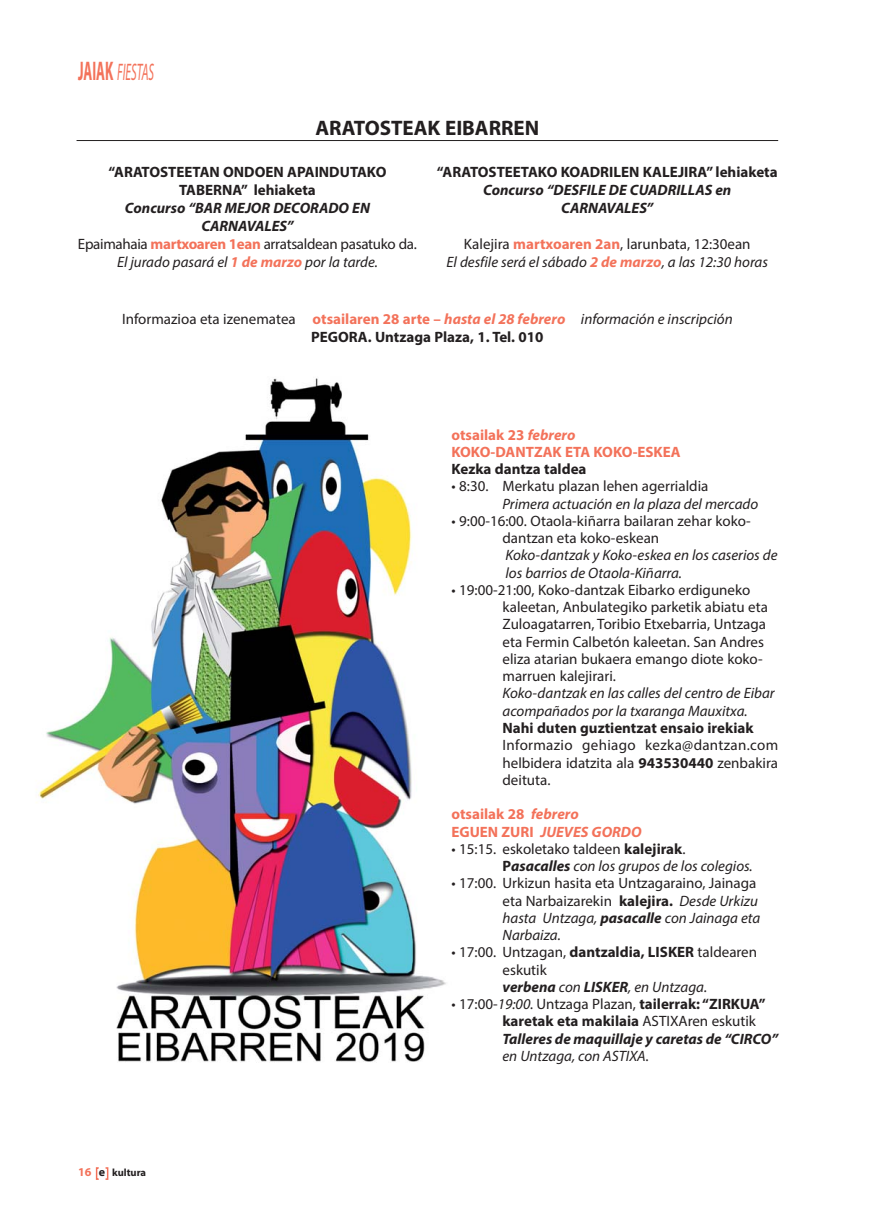
<style>
.page{position:relative;width:876px;height:1217px;background:#fff}
.page>*{position:absolute;margin:0;border:0;box-sizing:border-box;transform-origin:0 0}
.t1{font:italic 24px "Myriad Pro";color:#f3725a;scale:.5 1}
.t2{font:700 21px "Myriad Pro";color:#231f20}
.t3{font:15px/17.2px "Myriad Pro";color:#231f20}
.t4{font:italic 15px/17.2px "Myriad Pro";color:#231f20}
.t5{font:700 15px/18px "Myriad Pro";color:#231f20;text-align:center}
.t6{font:italic 700 15px/18px "Myriad Pro";color:#231f20;text-align:center}
.t7{font:700 15px/17.2px "Myriad Pro";color:#f3725a}
.t8{font:700 10.5px "Myriad Pro";color:#231f20}
.s1{font-weight:700;font-style:normal;font-size:27px}
.s2{font-weight:400;font-style:normal}
.s3{font-style:normal;color:#f3725a}
.s4{font-weight:400}
.s5{color:#f3725a}
.s6{font-style:normal}
.s7{font-weight:700;font-style:normal;color:#f3725a}
.s8{font-weight:700;color:#f3725a}
.s9{font-style:italic;color:#f3725a}
.s10{font-weight:400;font-style:italic}
.s11{font-size:12px;color:#f3725a}
.s12{font-size:12px}
.s13{font-style:italic}
.s14{font-weight:700}
.s15{font-weight:700;font-style:normal}
.s16{font-weight:700;font-style:italic}
</style>
<div class="page">
<svg style="left:96px;top:1167px;width:3px;height:12px"></svg>
<svg style="left:105px;top:1167px;width:3px;height:12px"></svg>
<hr style="left:77px;top:140px;width:701px;height:1px;background:#231f20">
<img style="left:36px;top:378px;width:410px;height:684px">
<h1 class="t1" style="left:78px;top:63px;width:154px"><span class="s1">JAIAK</span> FIESTAS</h1>
<h2 class="t2" style="left:315px;top:120px;width:225px">ARATOSTEAK EIBARREN</h2>
<p class="t5" style="left:108px;top:165px;width:279px">“ARATOSTEETAN ONDOEN APAINDUTAKO<br>TABERNA” lehiaketa</p>
<p class="t6" style="left:78px;top:201px;width:340px">Concurso “BAR MEJOR DECORADO EN CARNAVALES”<br><span class="s2">Epaimahaia</span> <span class="s3">martxoaren 1ean</span> <span class="s2">arratsaldean pasatuko da.<br></span><span class="s4">El jurado pasará el</span> <span class="s5">1 de marzo</span> <span class="s4">por la tarde.</span></p>
<p class="t5" style="left:437px;top:165px;width:342px">“ARATOSTEETAKO KOADRILEN KALEJIRA” lehiaketa</p>
<p class="t6" style="left:483px;top:183px;width:250px">Concurso “DESFILE DE CUADRILLAS en<br>CARNAVALES”</p>
<p class="t4" style="left:446px;top:237px;width:323px;line-height:18px;text-align:center"><span class="s6">Kalejira</span> <span class="s7">martxoaren 2an</span><span class="s6">, larunbata, 12:30ean<br></span>El desfile será el sábado <span class="s8">2 de marzo</span>, a las 12:30 horas</p>
<p class="t5" style="left:122px;top:312px;width:612px"><span class="s4">Informazioa eta izenematea</span> <span class="s5">otsailaren 28 arte –</span> <span class="s9">hasta el 28 febrero</span> <span class="s10">información e inscripción<br></span>PEGORA. Untzaga Plaza, 1. Tel. 010</p>
<p class="t8" style="left:78px;top:1168px;width:70px"><span class="s11">16</span> <span class="s12">e</span> kultura</p>
<p class="t7" style="left:451px;top:427px;width:231px">otsailak 23 <span class="s13">febrero<br></span>KOKO-DANTZAK ETA KOKO-ESKEA</p>
<p class="t5" style="left:451px;top:461px;width:137px">Kezka dantza taldea</p>
<p class="t3" style="left:451px;top:479px;width:258px">• 8:30. Merkatu plazan lehen agerrialdia</p>
<p class="t4" style="left:502px;top:496px;width:257px">Primera actuación en la plaza del mercado</p>
<p class="t3" style="left:502px;top:513px;width:250px;text-indent:-51px">• 9:00-16:00. Otaola-kiñarra bailaran zehar koko&shy;dantzan eta koko-eskean</p>
<p class="t4" style="left:505px;top:548px;width:274px">Koko-dantzak y Koko-eskea en los caserios de los barrios de Otaola-Kiñarra.</p>
<p class="t3" style="left:502px;top:582px;width:267px;text-indent:-51px">• 19:00-21:00, Koko-dantzak Eibarko erdiguneko kaleetan, Anbulategiko parketik abiatu eta Zuloagatarren, Toribio Etxebarria, Untzaga eta Fermin Calbetón kaleetan. San Andres eliza atarian bukaera emango diote koko&shy;marruen kalejirari.</p>
<p class="t4" style="left:502px;top:686px;width:274px">Koko-dantzak en las calles del centro de Eibar acompañados por la txaranga Mauxitxa.</p>
<p class="t5" style="left:502px;top:720px;width:252px">Nahi duten guztientzat ensaio irekiak</p>
<p class="t3" style="left:502px;top:738px;width:277px;text-align:justify">Informazio gehiago kezka@dantzan.com helbidera idatzita ala <span class="s14">943530440</span> zenbakira deituta.</p>
<p class="t7" style="left:451px;top:806px;width:192px">otsailak 28 <span class="s13">febrero<br></span>EGUEN ZURI <span class="s13">JUEVES GORDO</span></p>
<p class="t4" style="left:502px;top:841px;width:252px;text-indent:-51px"><span class="s6">• 15:15. eskoletako taldeen</span> <span class="s15">kalejirak</span><span class="s6">.<br></span><span class="s15">P</span><span class="s14">asacalles</span> con los grupos de los colegios.</p>
<p class="t3" style="left:502px;top:876px;width:259px;text-indent:-51px">• 17:00. Urkizun hasita eta Untzagaraino, Jainaga eta Narbaizarekin <span class="s14">kalejira.</span> <span class="s13">Desde Urkizu hasta Untzaga,</span> <span class="s16">pasacalle</span> <span class="s13">con Jainaga eta Narbaiza.</span></p>
<p class="t3" style="left:502px;top:945px;width:256px;text-indent:-51px">• 17:00. Untzagan, <span class="s14">dantzaldia, LISKER</span> taldearen eskutik<br><span class="s16">verbena</span> <span class="s13">con</span> <span class="s16">LISKER</span><span class="s13">, en Untzaga.</span></p>
<p class="t3" style="left:502px;top:996px;width:277px;text-indent:-51px">• 17:00-<span class="s13">19:00.</span> Untzaga Plazan, <span class="s14">tailerrak: “ZIRKUA” karetak eta makilaia</span> ASTIXAren eskutik <span class="s16">Talleres de maquillaje y caretas de “CIRCO” </span><span class="s13">en Untzaga, con ASTIXA</span>.</p>
</div>
